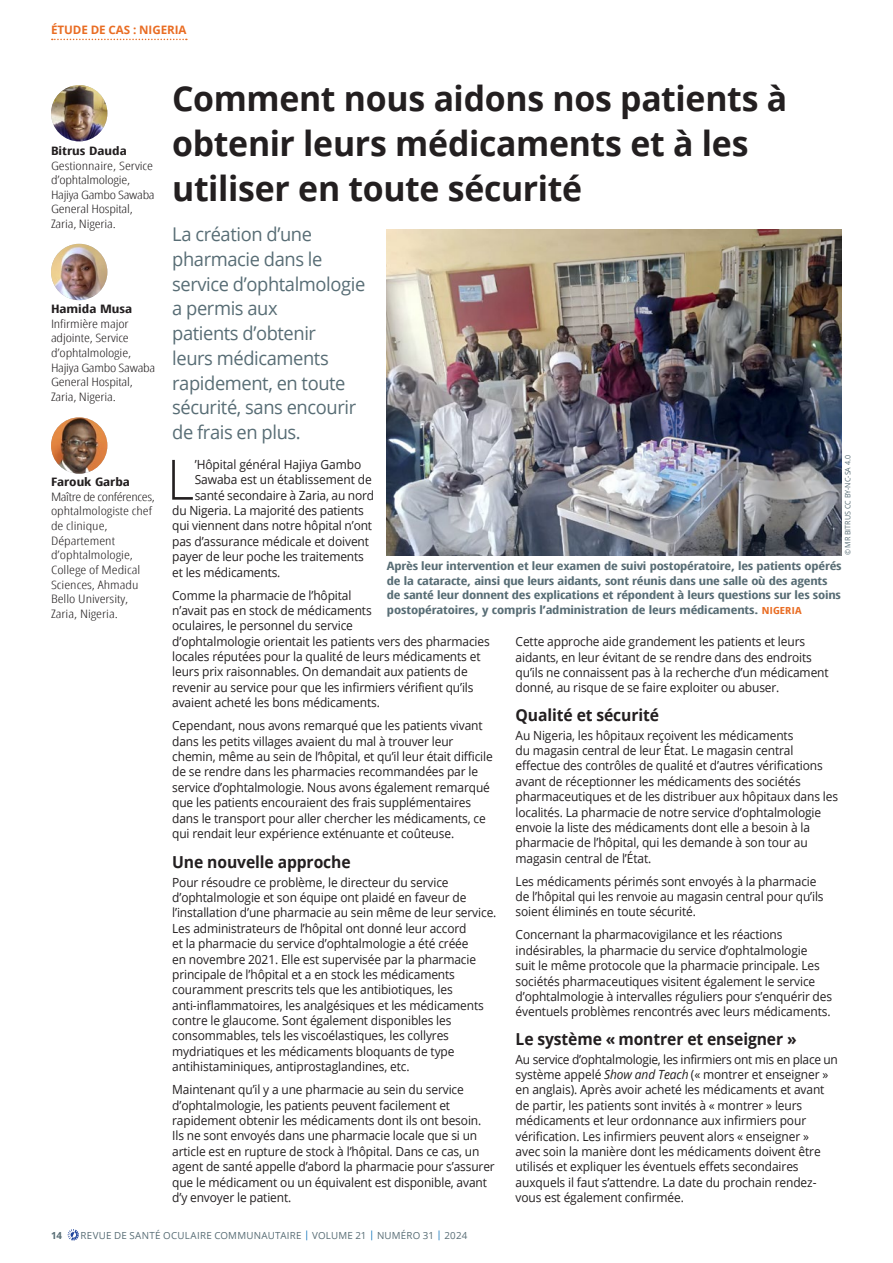
<style>
.page{position:relative;width:893px;height:1263px;background:#fff}
.page>*{position:absolute;margin:0;border:0;box-sizing:border-box;transform-origin:0 0}
.t1{font:300 55.65px "Open Sans";color:#231f20;scale:.95 1}
.t2{font:700 34.5px/45px "Open Sans";letter-spacing:-.01em;color:#231f20}
.t3{font:18.9px/24.8px "Open Sans";letter-spacing:-.02em;color:#586d75}
.t4{font:700 16.5px "Open Sans";letter-spacing:-.005em;color:#231f20;scale:.95 1}
.t5{font:12.6px/15.3px "Open Sans";letter-spacing:-.01em;color:#231f20;scale:.95 1}
.t6{font:300 condensed 11.7px/14.5px "Open Sans";letter-spacing:-.01em;color:#231f20;scale:1.3 1}
.t7{font:700 condensed 11.7px "Open Sans";color:#231f20;scale:1.3 1}
.t8{font:700 11.7px "Open Sans";letter-spacing:-.005em;color:#e96d24}
.t9{font:700 condensed 11.55px/14.7px "Open Sans";letter-spacing:-.015em;color:#586d75;scale:1.26 1}
.t10{font:9.75px "Open Sans";letter-spacing:.025em;color:#586d75}
.t11{font:700 9.75px "Open Sans";color:#586d75}
.t12{font:7.5px "Open Sans";color:#586d75;scale:.95 1}
.s1{font-size:9.75px;color:#e96d24}
.s2{font-style:italic}
.s3{color:#006cb7}
</style>
<div class="page">
<svg style="left:68px;top:1229px;width:11px;height:11px"></svg>
<svg style="left:52px;top:39px;width:135px;height:1px"></svg>
<img style="left:51px;top:85px;width:56px;height:56px;border-radius:28px">
<img style="left:51px;top:417px;width:56px;height:57px;border-radius:28px">
<img style="left:51px;top:244px;width:56px;height:56px;border-radius:28px">
<img style="left:387px;top:230px;width:455px;height:325px">
<p class="t8" style="left:51px;top:22px;width:137px">ÉTUDE DE CAS : NIGERIA</p>
<p class="t7" style="left:51px;top:143px;width:60px">Bitrus Dauda</p>
<p class="t6" style="left:51px;top:158px;width:81px">Gestionnaire, Service d’ophtalmologie,<br>Hajiya Gambo Sawaba<br>General Hospital,<br>Zaria, Nigeria.</p>
<p class="t7" style="left:51px;top:301px;width:64px">Hamida Musa</p>
<p class="t6" style="left:51px;top:316px;width:82px">Infirmière major adjointe, Service d’ophtalmologie,<br>Hajiya Gambo Sawaba<br>General Hospital,<br>Zaria, Nigeria.</p>
<p class="t7" style="left:51px;top:474px;width:62px">Farouk Garba</p>
<p class="t6" style="left:51px;top:489px;width:81px">Maître de conférences, ophtalmologiste chef de clinique,<br>Département d’ophtalmologie,<br>College of Medical<br>Sciences, Ahmadu<br>Bello University,<br>Zaria, Nigeria.</p>
<h2 class="t2" style="left:172px;top:76px;width:617px">Comment nous aidons nos patients à obtenir leurs médicaments et à les utiliser en toute sécurité</h2>
<h3 class="t3" style="left:172px;top:221px;width:195px">La création d’une pharmacie dans le service d’ophtalmologie a permis aux<br>patients d’obtenir<br>leurs médicaments rapidement, en toute sécurité, sans encourir de frais en plus.</h3>
<p class="t12" style="left:842px;top:555px;width:107px;rotate:-90deg">© MR BITRUS CC BY-NC-SA 4.0</p>
<h1 class="t1" style="left:167px;top:441px;width:30px">L</h1>
<p class="t5" style="left:195px;top:456px;width:177px">’Hôpital général Hajiya Gambo</p>
<p class="t5" style="left:195px;top:472px;width:188px">Sawaba est un établissement de</p>
<p class="t5" style="left:195px;top:487px;width:190px">santé secondaire à Zaria, au nord</p>
<p class="t5" style="left:172px;top:502px;width:203px">du Nigeria. La majorité des patients</p>
<p class="t5" style="left:172px;top:518px;width:212px">qui viennent dans notre hôpital n’ont</p>
<p class="t5" style="left:172px;top:533px;width:209px">pas d’assurance médicale et doivent</p>
<p class="t5" style="left:172px;top:549px;width:203px">payer de leur poche les traitements</p>
<p class="t5" style="left:172px;top:564px;width:115px">et les médicaments.</p>
<p class="t5" style="left:172px;top:587px;width:336px">Comme la pharmacie de l’hôpital<br>n’avait pas en stock de médicaments<br>oculaires, le personnel du service<br>d’ophtalmologie orientait les patients vers des pharmacies locales réputées pour la qualité de leurs médicaments et leurs prix raisonnables. On demandait aux patients de revenir au service pour que les infirmiers vérifient qu’ils avaient acheté les bons médicaments.</p>
<p class="t5" style="left:172px;top:718px;width:339px">Cependant, nous avons remarqué que les patients vivant dans les petits villages avaient du mal à trouver leur chemin, même au sein de l’hôpital, et qu’il leur était difficile de se rendre dans les pharmacies recommandées par le service d’ophtalmologie. Nous avons également remarqué que les patients encouraient des frais supplémentaires dans le transport pour aller chercher les médicaments, ce qui rendait leur expérience exténuante et coûteuse.</p>
<h3 class="t4" style="left:172px;top:851px;width:189px">Une nouvelle approche</h3>
<p class="t5" style="left:172px;top:874px;width:343px">Pour résoudre ce problème, le directeur du service d’ophtalmologie et son équipe ont plaidé en faveur de l’installation d’une pharmacie au sein même de leur service.<br>Les administrateurs de l’hôpital ont donné leur accord<br>et la pharmacie du service d’ophtalmologie a été créée<br>en novembre 2021. Elle est supervisée par la pharmacie principale de l’hôpital et a en stock les médicaments couramment prescrits tels que les antibiotiques, les anti-inflammatoires, les analgésiques et les médicaments contre le glaucome. Sont également disponibles les consommables, tels les viscoélastiques, les collyres mydriatiques et les médicaments bloquants de type antihistaminiques, antiprostaglandines, etc.</p>
<p class="t5" style="left:172px;top:1082px;width:341px">Maintenant qu’il y a une pharmacie au sein du service d’ophtalmologie, les patients peuvent facilement et rapidement obtenir les médicaments dont ils ont besoin.<br>Ils ne sont envoyés dans une pharmacie locale que si un article est en rupture de stock à l’hôpital. Dans ce cas, un agent de santé appelle d’abord la pharmacie pour s’assurer que le médicament ou un équivalent est disponible, avant d’y envoyer le patient.</p>
<p class="t9" style="left:387px;top:558px;width:362px">Après leur intervention et leur examen de suivi postopératoire, les patients opérés de la cataracte, ainsi que leurs aidants, sont réunis dans une salle où des agents de santé leur donnent des explications et répondent à leurs questions sur les soins postopératoires, y compris l’administration de leurs médicaments. <span class="s1">NIGERIA</span></p>
<p class="t5" style="left:516px;top:634px;width:331px">Cette approche aide grandement les patients et leurs aidants, en leur évitant de se rendre dans des endroits qu’ils ne connaissent pas à la recherche d’un médicament donné, au risque de se faire exploiter ou abuser.</p>
<h3 class="t4" style="left:516px;top:704px;width:153px">Qualité et sécurité</h3>
<p class="t5" style="left:516px;top:727px;width:341px">Au Nigeria, les hôpitaux reçoivent les médicaments<br>du magasin central de leur État. Le magasin central effectue des contrôles de qualité et d’autres vérifications avant de réceptionner les médicaments des sociétés pharmaceutiques et de les distribuer aux hôpitaux dans les localités. La pharmacie de notre service d’ophtalmologie envoie la liste des médicaments dont elle a besoin à la pharmacie de l’hôpital, qui les demande à son tour au magasin central de l’État.</p>
<p class="t5" style="left:516px;top:873px;width:326px">Les médicaments périmés sont envoyés à la pharmacie de l’hôpital qui les renvoie au magasin central pour qu’ils soient éliminés en toute sécurité.</p>
<p class="t5" style="left:516px;top:927px;width:335px">Concernant la pharmacovigilance et les réactions indésirables, la pharmacie du service d’ophtalmologie<br>suit le même protocole que la pharmacie principale. Les sociétés pharmaceutiques visitent également le service d’ophtalmologie à intervalles réguliers pour s’enquérir des éventuels problèmes rencontrés avec leurs médicaments.</p>
<h3 class="t4" style="left:516px;top:1028px;width:297px">Le système « montrer et enseigner »</h3>
<p class="t5" style="left:516px;top:1051px;width:341px">Au service d’ophtalmologie, les infirmiers ont mis en place un système appelé <span class="s2">Show and Teach</span> (« montrer et enseigner » en anglais). Après avoir acheté les médicaments et avant de partir, les patients sont invités à « montrer » leurs médicaments et leur ordonnance aux infirmiers pour vérification. Les infirmiers peuvent alors « enseigner »<br>avec soin la manière dont les médicaments doivent être utilisés et expliquer les éventuels effets secondaires auxquels il faut s’attendre. La date du prochain rendez&shy;vous est également confirmée.</p>
<p class="t11" style="left:51px;top:1228px;width:13px">14</p>
<p class="t10" style="left:80px;top:1228px;width:388px">REVUE DE SANTÉ OCULAIRE COMMUNAUTAIRE <span class="s3">|</span> VOLUME 21 <span class="s3">|</span> NUMÉRO 31 <span class="s3">|</span> 2024</p>
</div>
